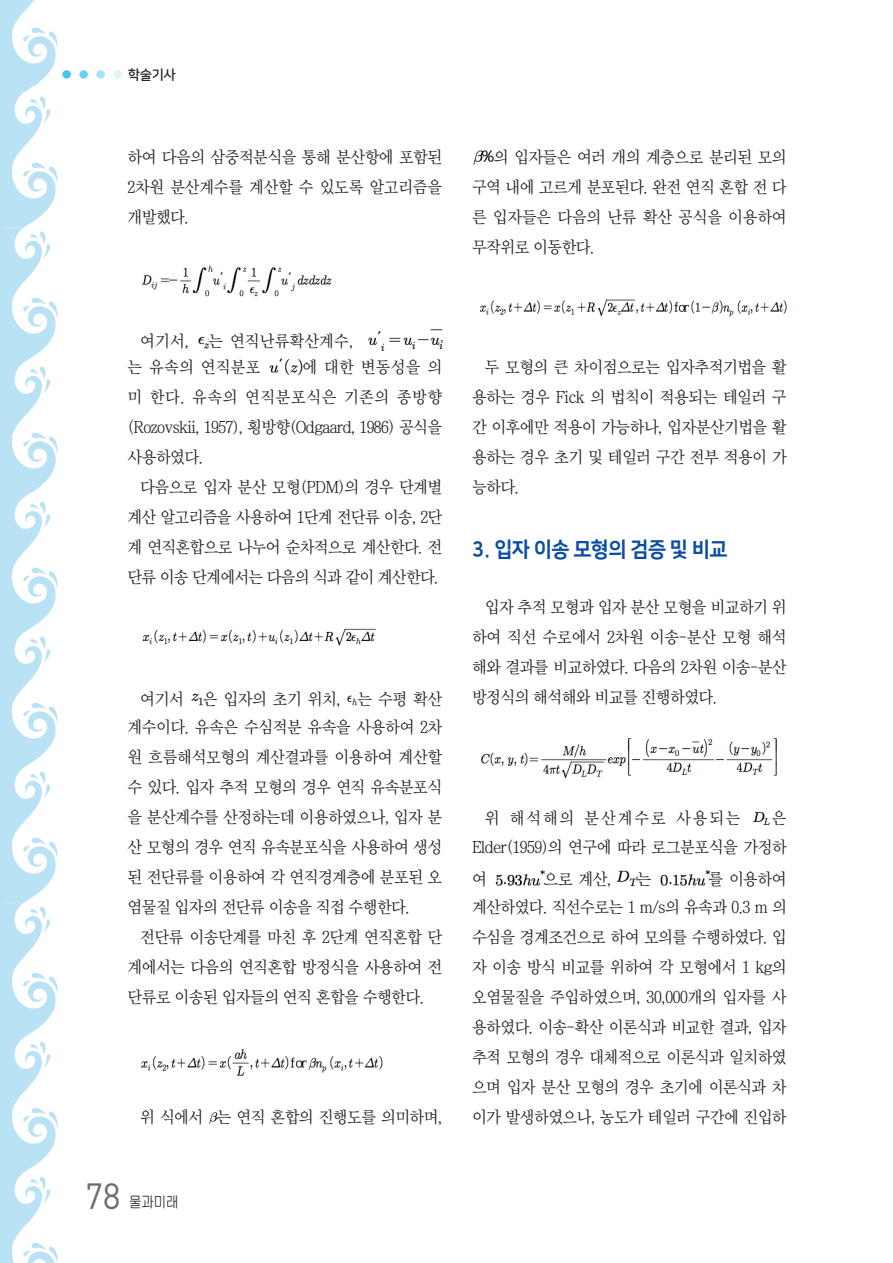
<style>
.page{position:relative;width:893px;height:1263px;background:#fff}
.page>*{position:absolute;margin:0;border:0;box-sizing:border-box;transform-origin:0 0}
.t1{font:36px "DIN Pro";color:#6c6d70;scale:.95 1}
._1_중타이틀{font:21px "Nanum Square EB";letter-spacing:-.03em;color:#0d4da1;scale:.95 1}
.Body_Text{font:16.5px/30px "Chosun Sm";letter-spacing:-.03em;color:#231f20;text-align:justify}
._1-1{font:16.5px/30px "Chosun Sm";letter-spacing:-.025em;color:#231f20;text-align:right}
.바탕글{font:16.5px/30px "Chosun Sm";letter-spacing:-.03em;color:#231f20;text-align:justify}
.개요_3{font:16.5px/30px "Chosun Sm";letter-spacing:-.03em;color:#231f20;text-align:justify}
.Body_Text-2{font:16.5px/26.7px "Chosun Sm";letter-spacing:.01em;color:#231f20}
._1-1-2{font:16.5px "Chosun Sm";letter-spacing:.12em;color:#231f20}
.t2{font:14.25px "Chosun Gu";color:#231f20;scale:.95 1}
.t3{font:13.5px "Nanum Square B";color:#231f20}
</style>
<div class="page">
<svg style="left:5px;top:0;width:53px;height:1263px"></svg>
<div style="left:0;top:0;width:5px;height:1263px;background:#b9e2f5"></div>
<div style="left:62px;top:70px;width:9px;height:9px;background:#40c7f4;border-radius:50%"></div>
<div style="left:79px;top:70px;width:9px;height:9px;background:#6bcff6;border-radius:50%"></div>
<div style="left:96px;top:70px;width:9px;height:9px;background:#aae0f9;border-radius:50%"></div>
<div style="left:113px;top:70px;width:9px;height:9px;background:#e1f4fc;border-radius:50%"></div>
<img style="left:141px;top:265px;width:191px;height:32px">
<img style="left:198px;top:336px;width:10px;height:13px">
<img style="left:368px;top:329px;width:74px;height:22px">
<img style="left:269px;top:359px;width:33px;height:16px">
<img style="left:142px;top:629px;width:235px;height:17px">
<img style="left:191px;top:693px;width:12px;height:13px">
<img style="left:347px;top:695px;width:11px;height:11px">
<img style="left:141px;top:1049px;width:242px;height:27px">
<img style="left:209px;top:1112px;width:8px;height:12px">
<img style="left:473px;top:150px;width:21px;height:15px">
<img style="left:480px;top:299px;width:307px;height:18px">
<img style="left:482px;top:738px;width:296px;height:41px">
<img style="left:752px;top:811px;width:18px;height:14px">
<img style="left:495px;top:869px;width:49px;height:17px">
<img style="left:617px;top:870px;width:20px;height:17px">
<img style="left:660px;top:869px;width:49px;height:17px">
<p class="t3" style="left:128px;top:67px;width:49px">학술기사</p>
<p class="Body_Text" style="left:128px;top:142px;width:316px">하여 다음의 삼중적분식을 통해 분산항에 포함된 2차원 분산계수를 계산할 수 있도록 알고리즘을 개발했다.</p>
<p class="바탕글" style="left:472px;top:142px;width:316px;text-indent:22px">의 입자들은 여러 개의 계층으로 분리된 모의 구역 내에 고르게 분포된다. 완전 연직 혼합 전 다 른 입자들은 다음의 난류 확산 공식을 이용하여 무작위로 이동한다.</p>
<p class="Body_Text-2" style="left:128px;top:327px;width:227px;text-indent:13px">여기서, 는 연직난류확산계수, 는 유속의 연직분포</p>
<p class="Body_Text" style="left:128px;top:352px;width:316px;text-indent:175px">에 대한 변동성을 의 미 한다. 유속의 연직분포식은 기존의 종방향 (Rozovskii, 1957), 횡방향(Odgaard, 1986) 공식을 사용하였다.</p>
<p class="Body_Text" style="left:128px;top:472px;width:316px;text-indent:13px">다음으로 입자 분산 모형(PDM)의 경우 단계별 계산 알고리즘을 사용하여 1단계 전단류 이송, 2단 계 연직혼합으로 나누어 순차적으로 계산한다. 전 단류 이송 단계에서는 다음의 식과 같이 계산한다.</p>
<p class="Body_Text" style="left:128px;top:685px;width:316px;line-height:28.2px;text-align:right">여기서 은 입자의 초기 위치, 는 수평 확산 계수이다. 유속은 수심적분 유속을 사용하여 2차</p>
<p class="Body_Text" style="left:128px;top:742px;width:316px">원 흐름해석모형의 계산결과를 이용하여 계산할 수 있다. 입자 추적 모형의 경우 연직 유속분포식 을 분산계수를 산정하는데 이용하였으나, 입자 분 산 모형의 경우 연직 유속분포식을 사용하여 생성 된 전단류를 이용하여 각 연직경계층에 분포된 오 염물질 입자의 전단류 이송을 직접 수행한다.</p>
<p class="Body_Text" style="left:128px;top:922px;width:316px;text-indent:13px">전단류 이송단계를 마친 후 2단계 연직혼합 단 계에서는 다음의 연직혼합 방정식을 사용하여 전 단류로 이송된 입자들의 연직 혼합을 수행한다.</p>
<p class="바탕글" style="left:140px;top:1102px;width:303px">위 식에서 는 연직 혼합의 진행도를 의미하며,</p>
<h1 class="t1" style="left:85px;top:1171px;width:39px">78</h1>
<p class="t2" style="left:129px;top:1195px;width:53px">물과미래</p>
<p class="Body_Text" style="left:472px;top:352px;width:316px;text-indent:13px">두 모형의 큰 차이점으로는 입자추적기법을 활 용하는 경우 Fick 의 법칙이 적용되는 테일러 구 간 이후에만 적용이 가능하나, 입자분산기법을 활 용하는 경우 초기 및 테일러 구간 전부 적용이 가 능하다.</p>
<p class="_1_중타이틀" style="left:472px;top:538px;width:271px">3. 입자 이송 모형의 검증 및 비교</p>
<p class="개요_3" style="left:472px;top:592px;width:316px;text-indent:13px">입자 추적 모형과 입자 분산 모형을 비교하기 위 하여 직선 수로에서 2차원 이송-분산 모형 해석 해와 결과를 비교하였다. 다음의 2차원 이송-분산 방정식의 해석해와 비교를 진행하였다.</p>
<p class="_1-1-2" style="left:485px;top:810px;width:257px">위 해석해의 분산계수로 사용되는</p>
<p class="_1-1" style="left:472px;top:803px;width:316px;line-height:29.2px">은<br>Elder(1959)의 연구에 따라 로그분포식을 가정하</p>
<p class="_1-1" style="left:472px;top:864px;width:16px">여</p>
<p class="_1-1" style="left:544px;top:864px;width:69px">으로 계산,</p>
<p class="_1-1" style="left:637px;top:864px;width:16px">는</p>
<p class="_1-1" style="left:472px;top:865px;width:316px;line-height:28.2px">를 이용하여<br>계산하였다. 직선수로는 1 m/s의 유속과 0.3 m 의</p>
<p class="_1-1" style="left:472px;top:922px;width:316px;text-align:justify">수심을 경계조건으로 하여 모의를 수행하였다. 입 자 이송 방식 비교를 위하여 각 모형에서 1 kg의 오염물질을 주입하였으며, 30,000개의 입자를 사 용하였다. 이송-확산 이론식과 비교한 결과, 입자 추적 모형의 경우 대체적으로 이론식과 일치하였 으며 입자 분산 모형의 경우 초기에 이론식과 차 이가 발생하였으나, 농도가 테일러 구간에 진입하</p>
</div>
